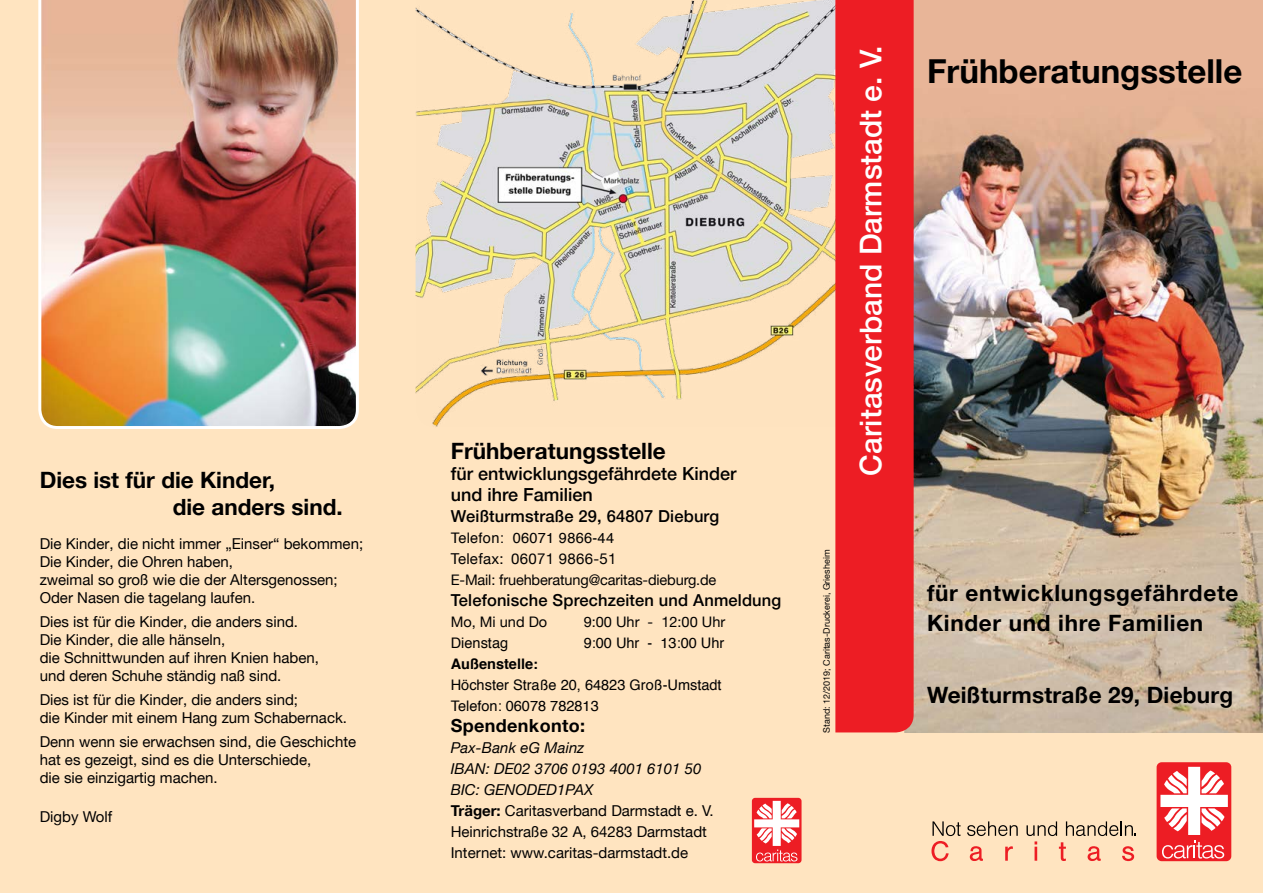
<style>
.page{position:relative;width:1263px;height:893px;background:#ffe4c0}
.page>*{position:absolute;margin:0;border:0;box-sizing:border-box;transform-origin:0 0}
.t1{font:700 33px "Helvetica Neue";color:#000}
.t2{font:500 30px "Helvetica Neue";color:#fff}
.t3{font:700 22.5px/27px "Helvetica Neue";letter-spacing:.01em;color:#000}
.t4{font:700 22.5px/30px "Helvetica Neue";letter-spacing:.03em;color:#000}
.t5{font:500 18px/21px "Helvetica Neue";color:#000}
.t6{font:700 18px "Helvetica Neue";letter-spacing:.02em;color:#000}
.t7{font:500 16.5px "Helvetica Neue";letter-spacing:.01em;color:#000}
.t8{font:15px/18px "Helvetica Neue";color:#000}
.t9{font:15px "Helvetica Neue";letter-spacing:.02em;color:#000}
.t10{font:14.55px/21px "Helvetica";color:#000}
.t11{font:14.55px "Helvetica Neue";letter-spacing:-.01em;color:#000}
.t12{font:14.55px "Helvetica";letter-spacing:.02em;color:#000}
.t13{font:700 14.55px "Helvetica";color:#000}
.t14{font:9px "Helvetica Neue";color:#000}
.s1{font-style:italic}
.s2{font-weight:700}
</style>
<div class="page">
<img style="left:416px;top:0;width:419px;height:427px">
<img style="left:904px;top:0;width:359px;height:733px">
<div style="left:835px;top:0;width:79px;height:732px;background:#ed1d24"></div>
<svg style="left:967px;top:821px;width:51px;height:15px"></svg>
<svg style="left:931px;top:821px;width:29px;height:40px"></svg>
<svg style="left:970px;top:846px;width:13px;height:15px"></svg>
<svg style="left:1005px;top:846px;width:8px;height:15px"></svg>
<svg style="left:1026px;top:821px;width:110px;height:40px"></svg>
<div style="left:1156px;top:762px;width:75px;height:99px;background:#ed1d24;border-radius:5px"></div>
<svg style="left:1160px;top:767px;width:68px;height:68px"></svg>
<svg style="left:1162px;top:841px;width:62px;height:17px"></svg>
<img style="left:38px;top:0;width:321px;height:429px">
<svg style="left:752px;top:798px;width:49px;height:65px"></svg>
<svg style="left:754px;top:801px;width:45px;height:60px;background:#f5888c"></svg>
<h3 class="t3" style="left:173px;top:466px;width:171px;text-indent:-133px">Dies ist für die Kinder,<br>die anders sind.</h3>
<p class="t8" style="left:40px;top:535px;width:325px">Die Kinder, die nicht immer „Einser“ bekommen; Die Kinder, die Ohren haben,<br>zweimal so groß wie die der Altersgenossen; Oder Nasen die tagelang laufen.</p>
<p class="t8" style="left:40px;top:613px;width:281px">Dies ist für die Kinder, die anders sind.<br>Die Kinder, die alle hänseln,<br>die Schnittwunden auf ihren Knien haben, und deren Schuhe ständig naß sind.</p>
<p class="t8" style="left:40px;top:691px;width:309px">Dies ist für die Kinder, die anders sind;<br>die Kinder mit einem Hang zum Schabernack.</p>
<p class="t8" style="left:40px;top:733px;width:318px">Denn wenn sie erwachsen sind, die Geschichte hat es gezeigt, sind es die Unterschiede,<br>die sie einzigartig machen.</p>
<p class="t8" style="left:40px;top:808px;width:74px">Digby Wolf</p>
<h3 class="t3" style="left:451px;top:437px;width:216px">Frühberatungsstelle</h3>
<p class="t5" style="left:451px;top:463px;width:287px">für entwicklungsgefährdete Kinder und ihre Familien</p>
<p class="t7" style="left:451px;top:507px;width:270px">Weißturmstraße 29, 64807 Dieburg</p>
<p class="t12" style="left:451px;top:528px;width:165px">Telefon: 06071 9866-44</p>
<p class="t9" style="left:451px;top:550px;width:167px">Telefax: 06071 9866-51</p>
<p class="t11" style="left:451px;top:571px;width:267px">E-Mail: fruehberatung@caritas-dieburg.de</p>
<p class="t7" style="left:451px;top:591px;width:332px">Telefonische Sprechzeiten und Anmeldung</p>
<p class="t11" style="left:451px;top:613px;width:98px">Mo, Mi und Do</p>
<p class="t11" style="left:584px;top:613px;width:143px">9:00 Uhr - 12:00 Uhr</p>
<p class="t10" style="left:451px;top:634px;width:59px">Dienstag</p>
<p class="t10" style="left:584px;top:634px;width:142px">9:00 Uhr - 13:00 Uhr</p>
<p class="t13" style="left:451px;top:654px;width:89px">Außenstelle:</p>
<p class="t10" style="left:451px;top:676px;width:272px">Höchster Straße 20, 64823 Groß-Umstadt<br>Telefon: 06078 782813</p>
<p class="t6" style="left:451px;top:715px;width:136px">Spendenkonto:</p>
<p class="t8" style="left:451px;top:737px;width:264px;line-height:21px"><span class="s1">Pax-Bank eG Mainz<br>IBAN: DE02 3706 0193 4001 6101 50<br>BIC: GENODED1PAX<br></span><span class="s2">Träger:</span> Caritasverband Darmstadt e. V.<br>Heinrichstraße 32 A, 64283 Darmstadt<br>Internet: www.caritas-darmstadt.de</p>
<h2 class="t2" style="left:853px;top:476px;width:432px;rotate:-90deg">Caritasverband Darmstadt e. V.</h2>
<p class="t14" style="left:821px;top:733px;width:184px;rotate:-90deg">Stand: 12/2019; Caritas-Druckerei, Griesheim</p>
<h1 class="t1" style="left:927px;top:51px;width:317px">Frühberatungsstelle</h1>
<h3 class="t4" style="left:927px;top:578px;width:313px">für entwicklungsgefährdete<br>Kinder und ihre Familien</h3>
<h3 class="t3" style="left:927px;top:681px;width:307px">Weißturmstraße 29, Dieburg</h3>
</div>
